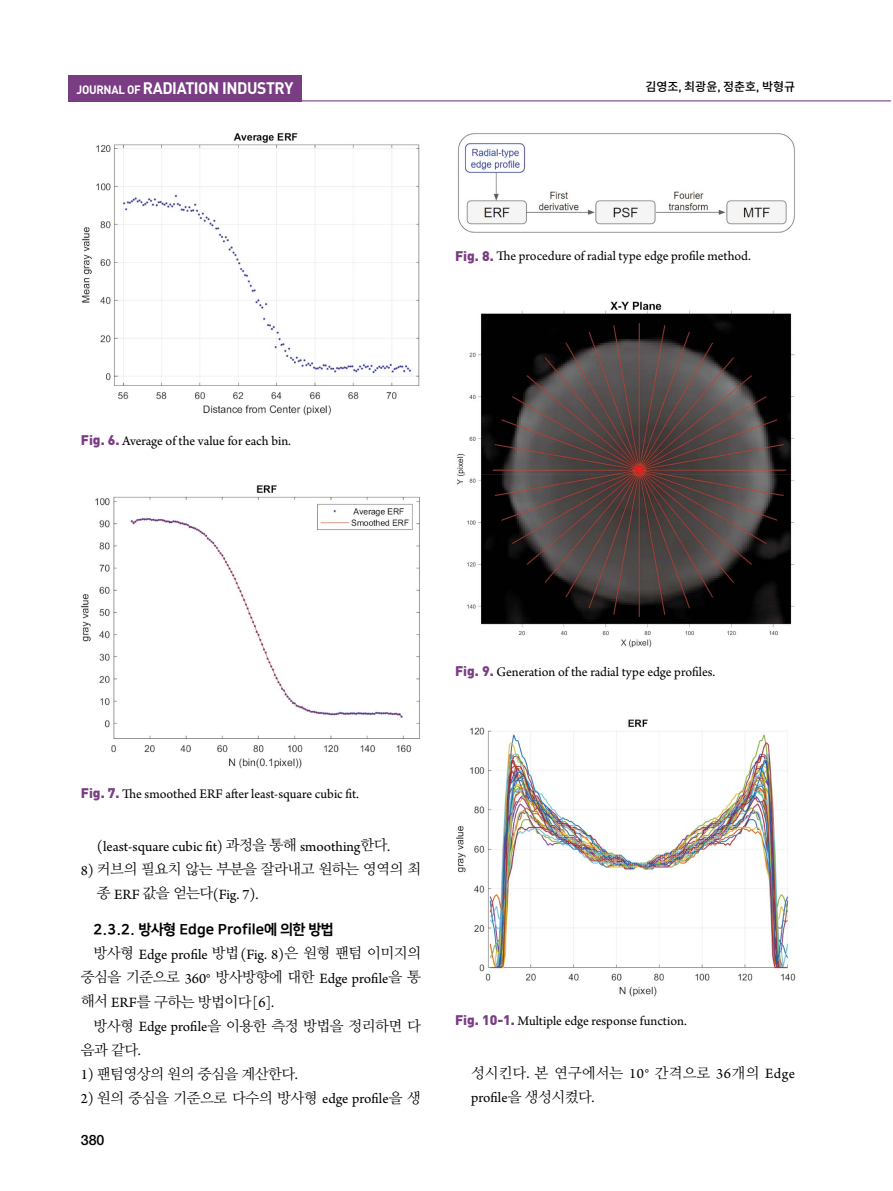
<style>
.page{position:relative;width:893px;height:1191px;background:#fff}
.page>*{position:absolute;margin:0;border:0;box-sizing:border-box;transform-origin:0 0}
.t1{font:700 16.5px "DIN";letter-spacing:-.025em;color:#fff;scale:.95 1}
.t2{font:15px "Arno Pro";color:#000}
.t3{font:14.55px "Nanum Myeongjo OTF";letter-spacing:-.035em;color:#000}
.t4{font:14.55px "Nanum Myeongjo OTF";color:#000}
.t5{font:14.4px "Nanum Square OTF ac EB";color:#000}
.t6{font:500 14.25px "Helvetica Neue LT Std";color:#000}
.t7{font:13.8px "Arno Pro";color:#000}
.t8{font:500 12px "Noto Sans CJ Kkr";color:#000}
.s1{font-size:12px}
.s2{font-family:"DIN";font-weight:900;color:#7a3d84}
.s3{font-family:"DIN"}
.s4{font-family:"Nanum Myeongjo OTF";font-size:14.55px}
.s5{font-family:"Arno Pro";font-size:15px}
.s6{font-family:"Arno Pro"}
</style>
<div class="page">
<div style="left:68px;top:75px;width:234px;height:26px;background:#7a3d84"></div>
<hr style="left:281px;top:100px;width:610px;height:1px;background:#7a3d84">
<img style="left:81px;top:132px;width:339px;height:284px">
<img style="left:458px;top:133px;width:337px;height:99px">
<img style="left:81px;top:485px;width:339px;height:284px">
<img style="left:456px;top:301px;width:339px;height:346px">
<img style="left:456px;top:719px;width:339px;height:277px">
<p class="t1" style="left:77px;top:77px;width:230px"><span class="s1">JOURNAL OF</span> RADIATION INDUSTRY</p>
<p class="t7" style="left:81px;top:432px;width:212px"><span class="s2">Fig. 6.</span> Average of the value for each bin.</p>
<p class="t8" style="left:645px;top:80px;width:151px">김영조<span class="s3">,</span> 최광윤<span class="s3">,</span> 정춘호<span class="s3">,</span> 박형규</p>
<p class="t7" style="left:455px;top:248px;width:298px"><span class="s2">Fig. 8.</span> The procedure of radial type edge profile method.</p>
<p class="t7" style="left:455px;top:663px;width:262px"><span class="s2">Fig. 9.</span> Generation of the radial type edge profiles.</p>
<p class="t7" style="left:81px;top:785px;width:280px"><span class="s2">Fig. 7.</span> The smoothed ERF after least-square cubic fit.</p>
<p class="t2" style="left:97px;top:837px;width:295px">(least-square cubic fit) <span class="s4">과정을 통해</span> smoothing<span class="s4">한다</span>.</p>
<p class="t3" style="left:81px;top:860px;width:342px"><span class="s5">8)</span> 커브의 필요치 않는 부분을 잘라내고 원하는 영역의 최</p>
<p class="t2" style="left:97px;top:885px;width:163px"><span class="s4">종</span> ERF <span class="s4">값을 얻는다</span>(Fig. 7).</p>
<p class="t5" style="left:94px;top:921px;width:241px">2.3.2. 방사형 Edge Profile에 의한 방법</p>
<p class="t2" style="left:94px;top:945px;width:329px"><span class="s4">방사형</span> Edge profile <span class="s4">방법</span>(Fig. 8)<span class="s4">은 원형 팬텀 이미지의</span></p>
<p class="t3" style="left:81px;top:968px;width:342px">중심을 기준으로 <span class="s5">360</span><span class="s6">°</span> 방사방향에 대한 <span class="s5">Edge profile</span>을 통</p>
<p class="t3" style="left:81px;top:992px;width:195px">해서 <span class="s5">ERF</span>를 구하는 방법이다<span class="s5">[6].</span></p>
<p class="t3" style="left:94px;top:1016px;width:329px">방사형 <span class="s5">Edge profile</span>을 이용한 측정 방법을 정리하면 다</p>
<p class="t3" style="left:81px;top:1040px;width:62px">음과 같다<span class="s5">.</span></p>
<p class="t3" style="left:81px;top:1064px;width:219px"><span class="s5">1)</span> 팬텀영상의 원의 중심을 계산한다<span class="s5">.</span></p>
<p class="t3" style="left:81px;top:1088px;width:342px"><span class="s5">2)</span> 원의 중심을 기준으로 다수의 방사형 <span class="s5">edge profile</span>을 생</p>
<p class="t6" style="left:81px;top:1131px;width:25px">380</p>
<p class="t7" style="left:455px;top:1012px;width:233px"><span class="s2">Fig. 10-1.</span> Multiple edge response function.</p>
<p class="t4" style="left:471px;top:1063px;width:326px">성시킨다<span class="s5">.</span> 본 연구에서는 <span class="s5">10</span><span class="s6">°</span> 간격으로 <span class="s5">36</span>개의 <span class="s5">Edge</span></p>
<p class="t2" style="left:471px;top:1088px;width:125px">profile<span class="s4">을 생성시켰다</span>.</p>
</div>
